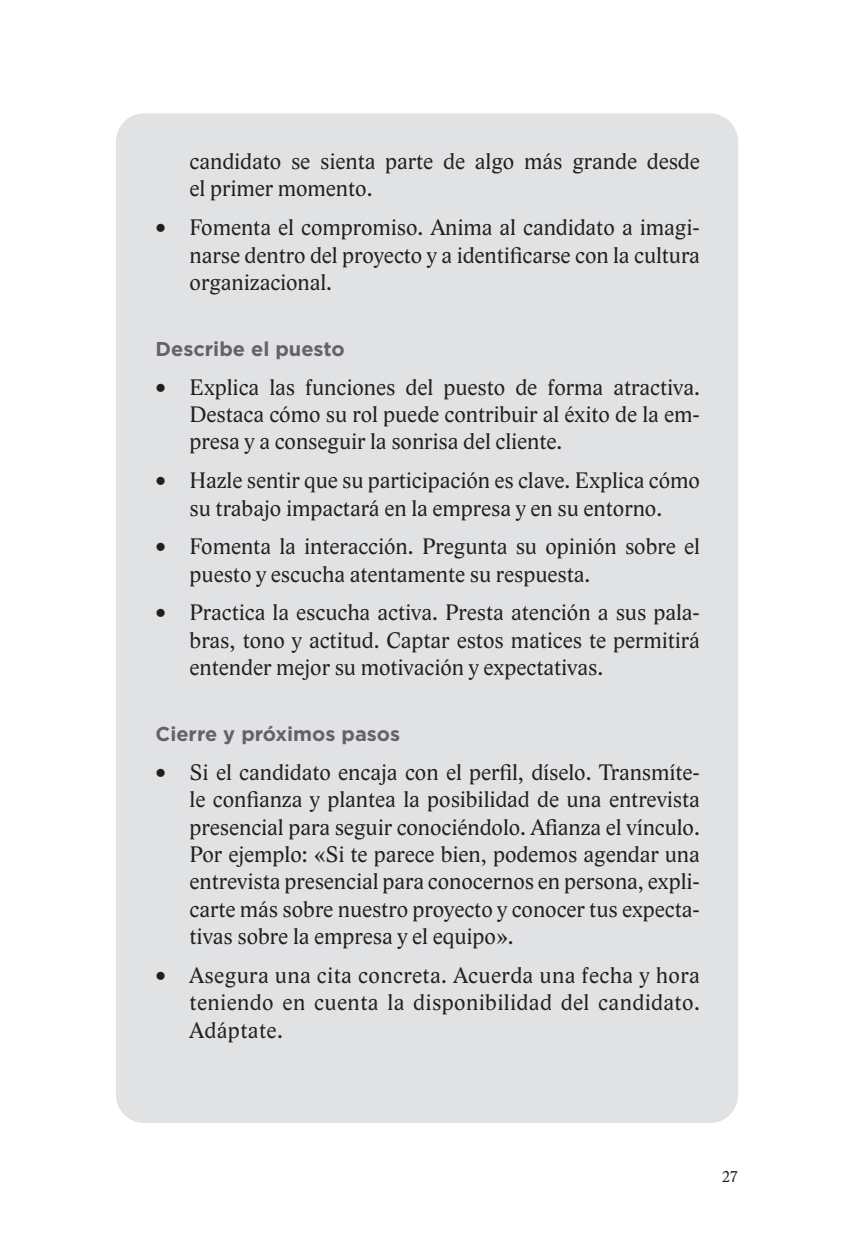
<style>
.page{position:relative;width:851px;height:1247px;background:#fff}
.page>*{position:absolute;margin:0;border:0;box-sizing:border-box;transform-origin:0 0}
.t1{font:23px/27.4px "Lido STF";color:#231f20;text-align:justify}
.cuadro-enc-1{font:700 20px "Gotham";color:#636366}
.t2{font:16px "Lido STF";color:#231f20}
</style>
<div class="page">
<div style="left:116px;top:113px;width:622px;height:1009px;background:#e1e2e4;border-radius:28px"></div>
<p class="t1" style="left:190px;top:148px;width:512px">candidato se sienta parte de algo más grande desde el primer momento.</p>
<p class="t1" style="left:190px;top:214px;width:512px">Fomenta el compromiso. Anima al candidato a imagi&shy;narse dentro del proyecto y a identificarse con la cultura organizacional.</p>
<p class="cuadro-enc-1" style="left:156px;top:335px;width:191px">Describe el puesto</p>
<p class="t1" style="left:190px;top:373px;width:512px">Explica las funciones del puesto de forma atractiva.<br>Destaca cómo su rol puede contribuir al éxito de la em&shy;presa y a conseguir la sonrisa del cliente.</p>
<p class="t1" style="left:190px;top:467px;width:512px">Hazle sentir que su participación es clave. Explica cómo su trabajo impactará en la empresa y en su entorno.</p>
<p class="t1" style="left:190px;top:533px;width:512px">Fomenta la interacción. Pregunta su opinión sobre el puesto y escucha atentamente su respuesta.</p>
<p class="t1" style="left:190px;top:599px;width:512px">Practica la escucha activa. Presta atención a sus pala&shy;bras, tono y actitud. Captar estos matices te permitirá entender mejor su motivación y expectativas.</p>
<p class="cuadro-enc-1" style="left:156px;top:720px;width:246px">Cierre y próximos pasos</p>
<p class="t1" style="left:190px;top:758px;width:512px">Si el candidato encaja con el perfil, díselo. Transmíte&shy;le confianza y plantea la posibilidad de una entrevista presencial para seguir conociéndolo. Afianza el vínculo.<br>Por ejemplo: «Si te parece bien, podemos agendar una entrevista presencial para conocernos en persona, expli&shy;carte más sobre nuestro proyecto y conocer tus expecta&shy;tivas sobre la empresa y el equipo».</p>
<p class="t1" style="left:190px;top:961px;width:512px">Asegura una cita concreta. Acuerda una fecha y hora teniendo en cuenta la disponibilidad del candidato.<br>Adáptate.</p>
<p class="t2" style="left:722px;top:1166px;width:18px">27</p>
</div>
